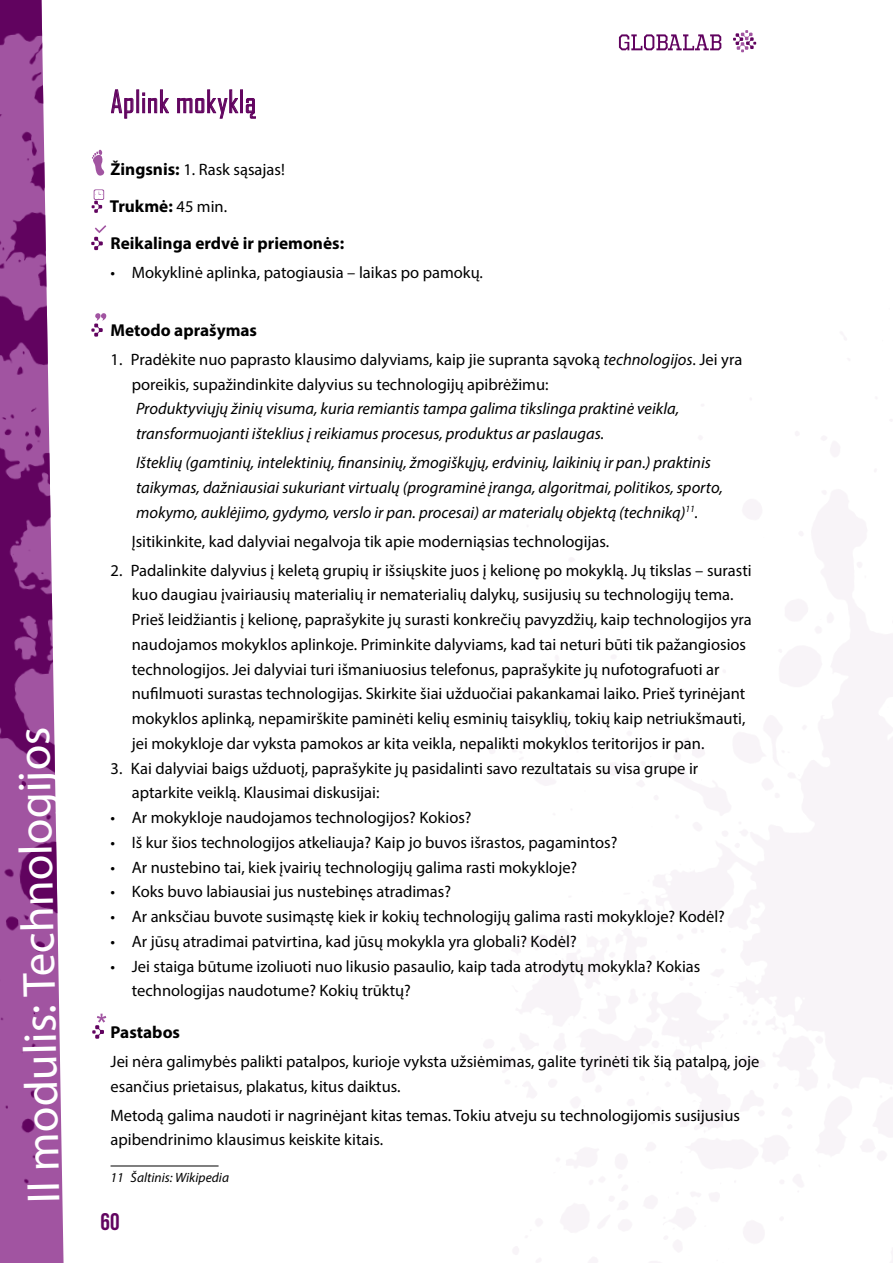
<style>
.page{position:relative;width:893px;height:1263px;background:#fff}
.page>*{position:absolute;margin:0;border:0;box-sizing:border-box;transform-origin:0 0}
.t1{font:46.65px "Myriad Pro";color:#fff}
.t2{font:30px "Agency FB";letter-spacing:.02em;color:#61035f}
.t3{font:24px "Bebas Neue";color:#61035f}
.t4{font:700 17.25px/37.2px "Myriad Pro";color:#000}
.t5{font:16.5px/24.8px "Myriad Pro";color:#000}
.t6{font:italic 16.5px/24.8px "Myriad Pro";color:#000}
.t7{font:italic 13.5px "Myriad Pro";color:#000}
.s1{font-weight:700;font-size:17.25px}
.s2{font-weight:400;font-size:16.5px}
.s3{font-style:italic}
</style>
<div class="page">
<svg style="left:619px;top:34px;width:102px;height:16px"></svg>
<svg style="left:733px;top:30px;width:23px;height:22px"></svg>
<svg style="left:484px;top:332px;width:409px;height:931px"></svg>
<svg style="left:0;top:0;width:64px;height:1263px;background:#a05b9f"></svg>
<svg style="left:111px;top:89px;width:23px;height:30px"></svg>
<div style="left:136px;top:89px;width:3px;height:24px;border:1px solid #61035f"></div>
<svg style="left:142px;top:89px;width:27px;height:25px"></svg>
<svg style="left:177px;top:89px;width:62px;height:30px"></svg>
<div style="left:240px;top:89px;width:3px;height:24px;border:1px solid #61035f"></div>
<svg style="left:245px;top:98px;width:11px;height:21px"></svg>
<hr style="left:111px;top:1165px;width:108px;height:1px;background:#000">
<svg style="left:92px;top:149px;width:13px;height:27px"></svg>
<svg style="left:92px;top:189px;width:12px;height:24px"></svg>
<svg style="left:91px;top:225px;width:15px;height:25px"></svg>
<svg style="left:91px;top:313px;width:16px;height:24px"></svg>
<svg style="left:92px;top:1014px;width:14px;height:25px"></svg>
<h1 class="t1" style="left:14px;top:1203px;width:478px;rotate:-91deg">II modulis: Technologijos</h1>
<h2 class="t2" style="left:111px;top:85px;width:147px">Aplink mokyklą</h2>
<p class="t5" style="left:111px;top:157px;width:176px"><span class="s1">Žingsnis:</span> 1. Rask sąsajas!</p>
<p class="t4" style="left:110px;top:187px;width:236px">Trukmė: <span class="s2">45 min.<br></span>Reikalinga erdvė ir priemonės:</p>
<p class="t5" style="left:111px;top:260px;width:374px">• Mokyklinė aplinka, patogiausia – laikas po pamokų.</p>
<p class="t4" style="left:111px;top:311px;width:148px">Metodo aprašymas</p>
<p class="t5" style="left:132px;top:347px;width:612px;text-indent:-21px">1. Pradėkite nuo paprasto klausimo dalyviams, kaip jie supranta sąvoką <span class="s3">technologijos</span>. Jei yra poreikis, supažindinkite dalyvius su technologijų apibrėžimu:</p>
<p class="t6" style="left:136px;top:396px;width:545px">Produktyviųjų žinių visuma, kuria remiantis tampa galima tikslinga praktinė veikla, transformuojanti išteklius į reikiamus procesus, produktus ar paslaugas.</p>
<p class="t6" style="left:136px;top:450px;width:588px">Išteklių (gamtinių, intelektinių, finansinių, žmogiškųjų, erdvinių, laikinių ir pan.) praktinis taikymas, dažniausiai sukuriant virtualų (programinė įranga, algoritmai, politikos, sporto, mokymo, auklėjimo, gydymo, verslo ir pan. procesai) ar materialų objektą (techniką)<sup>11</sup>.</p>
<p class="t5" style="left:132px;top:528px;width:479px">Įsitikinkite, kad dalyviai negalvoja tik apie moderniąsias technologijas.</p>
<p class="t5" style="left:132px;top:557px;width:621px;text-indent:-21px">2. Padalinkite dalyvius į keletą grupių ir išsiųskite juos į kelionę po mokyklą. Jų tikslas – surasti kuo daugiau įvairiausių materialių ir nematerialių dalykų, susijusių su technologijų tema.<br>Prieš leidžiantis į kelionę, paprašykite jų surasti konkrečių pavyzdžių, kaip technologijos yra naudojamos mokyklos aplinkoje. Priminkite dalyviams, kad tai neturi būti tik pažangiosios technologijos. Jei dalyviai turi išmaniuosius telefonus, paprašykite jų nufotografuoti ar nufilmuoti surastas technologijas. Skirkite šiai užduočiai pakankamai laiko. Prieš tyrinėjant mokyklos aplinką, nepamirškite paminėti kelių esminių taisyklių, tokių kaip netriukšmauti, jei mokykloje dar vyksta pamokos ar kita veikla, nepalikti mokyklos teritorijos ir pan.</p>
<p class="t5" style="left:132px;top:755px;width:568px;text-indent:-21px">3. Kai dalyviai baigs užduotį, paprašykite jų pasidalinti savo rezultatais su visa grupe ir aptarkite veiklą. Klausimai diskusijai:</p>
<p class="t5" style="left:111px;top:805px;width:363px">• Ar mokykloje naudojamos technologijos? Kokios?</p>
<p class="t5" style="left:111px;top:830px;width:508px">• Iš kur šios technologijos atkeliauja? Kaip jo buvos išrastos, pagamintos?</p>
<p class="t5" style="left:111px;top:854px;width:468px">• Ar nustebino tai, kiek įvairių technologijų galima rasti mokykloje?</p>
<p class="t5" style="left:111px;top:879px;width:342px">• Koks buvo labiausiai jus nustebinęs atradimas?</p>
<p class="t5" style="left:111px;top:904px;width:616px">• Ar anksčiau buvote susimąstę kiek ir kokių technologijų galima rasti mokykloje? Kodėl?</p>
<p class="t5" style="left:111px;top:929px;width:468px">• Ar jūsų atradimai patvirtina, kad jūsų mokykla yra globali? Kodėl?</p>
<p class="t5" style="left:132px;top:953px;width:570px;text-indent:-21px">• Jei staiga būtume izoliuoti nuo likusio pasaulio, kaip tada atrodytų mokykla? Kokias technologijas naudotume? Kokių trūktų?</p>
<p class="t4" style="left:111px;top:1013px;width:71px">Pastabos</p>
<p class="t5" style="left:111px;top:1049px;width:650px">Jei nėra galimybės palikti patalpos, kurioje vyksta užsiėmimas, galite tyrinėti tik šią patalpą, joje esančius prietaisus, plakatus, kitus daiktus.</p>
<p class="t5" style="left:111px;top:1102px;width:631px">Metodą galima naudoti ir nagrinėjant kitas temas. Tokiu atveju su technologijomis susijusius apibendrinimo klausimus keiskite kitais.</p>
<p class="t7" style="left:111px;top:1169px;width:120px">11 Šaltinis: Wikipedia</p>
<h3 class="t3" style="left:101px;top:1208px;width:21px">60</h3>
</div>
